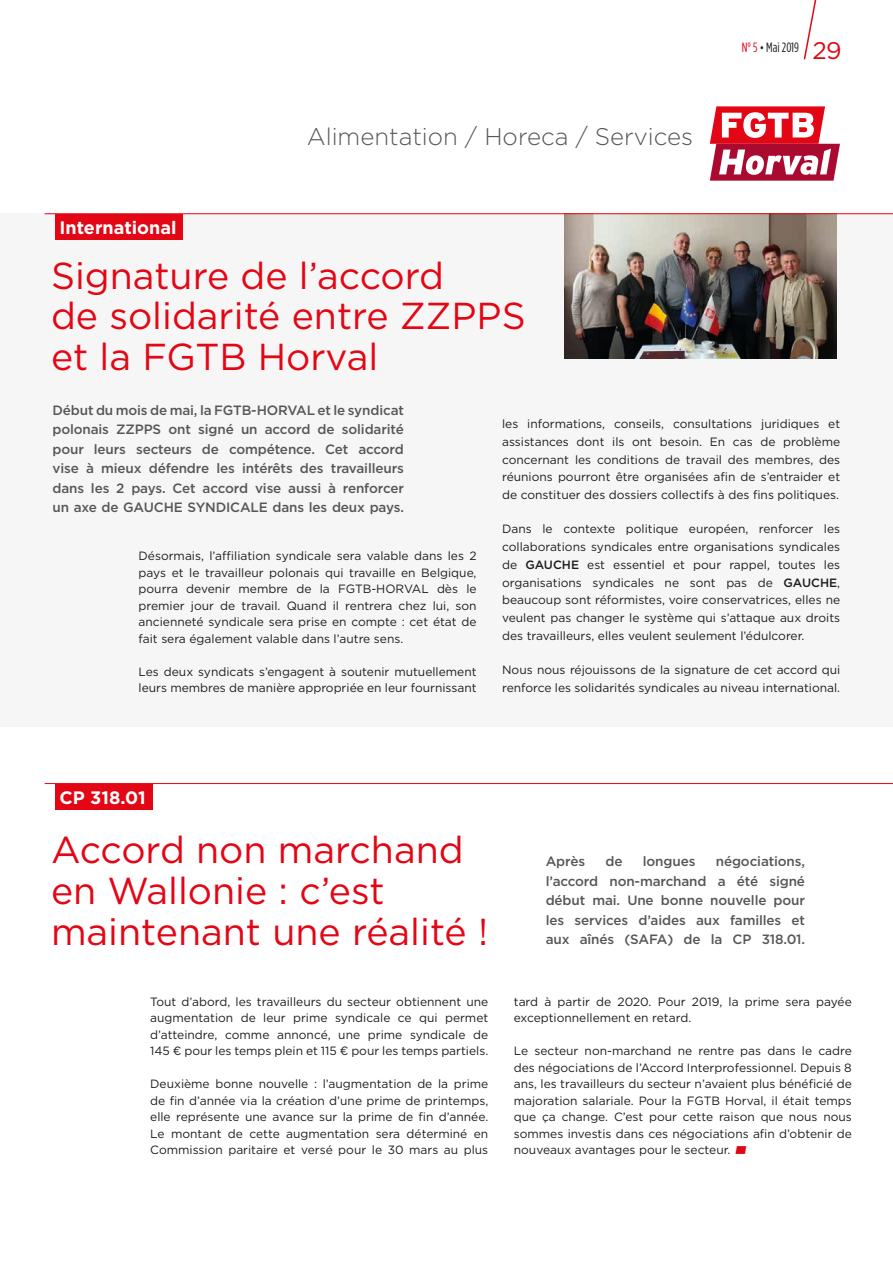
<style>
.page{position:relative;width:893px;height:1263px;background:#fff}
.page>*{position:absolute;margin:0;border:0;box-sizing:border-box;transform-origin:0 0}
.t1{font:37.5px/40.5px "Gotham";color:#e30614}
.t2{font:300 24px "Gotham";color:#575756}
.t3{font:700 18px "Gotham";color:#fff}
.t4{font:500 13.5px/19.5px "Gotham";letter-spacing:-.01em;color:#575756;text-align:justify}
.t5{font:13.5px "Gotham Condensed";color:#1d1d1b}
.t6{font:12px/16.5px "Gotham";color:#1d1d1b;text-align:justify}
.s1{color:#e30614}
.s2{font-size:12.15px}
.s3{font-family:"Gotham";font-size:24px;color:#e30614}
.s4{font-weight:500}
</style>
<div class="page">
<div style="left:0;top:213px;width:893px;height:514px;background:#f6f6f6"></div>
<svg style="left:710px;top:106px;width:130px;height:75px"></svg>
<div style="left:55px;top:784px;width:98px;height:25px;background:#e30614"></div>
<hr style="left:45px;top:783px;width:848px;height:1px;background:#e30614">
<img style="left:564px;top:214px;width:272px;height:144px">
<div style="left:55px;top:214px;width:128px;height:26px;background:#e30614"></div>
<hr style="left:45px;top:213px;width:848px;height:1px;background:#e30614">
<svg style="left:803px;top:0;width:14px;height:60px"></svg>
<h3 class="t3" style="left:60px;top:216px;width:118px">International</h3>
<h2 class="t2" style="left:307px;top:121px;width:388px">Alimentation / Horeca / Services</h2>
<h1 class="t1" style="left:51px;top:255px;width:476px">Signature de l’accord<br>de solidarité entre ZZPPS et la FGTB Horval</h1>
<p class="t5" style="left:742px;top:40px;width:101px"><span class="s1">N° 5</span> <span class="s2">•</span> Mai 2019 <span class="s3">29</span></p>
<p class="t4" style="left:52px;top:400px;width:353px">Début du mois de mai, la FGTB-HORVAL et le syndicat polonais ZZPPS ont signé un accord de solidarité pour leurs secteurs de compétence. Cet accord vise à mieux défendre les intérêts des travailleurs dans les 2 pays. Cet accord vise aussi à renforcer un axe de GAUCHE SYNDICALE dans les deux pays.</p>
<p class="t6" style="left:139px;top:547px;width:340px">Désormais, l’affiliation syndicale sera valable dans les 2 pays et le travailleur polonais qui travaille en Belgique, pourra devenir membre de la FGTB-HORVAL dès le premier jour de travail. Quand il rentrera chez lui, son ancienneté syndicale sera prise en compte : cet état de fait sera également valable dans l’autre sens.</p>
<p class="t6" style="left:139px;top:663px;width:340px">Les deux syndicats s’engagent à soutenir mutuellement leurs membres de manière appropriée en leur fournissant</p>
<p class="t6" style="left:502px;top:415px;width:340px;line-height:17.7px">les informations, conseils, consultations juridiques et assistances dont ils ont besoin. En cas de problème concernant les conditions de travail des membres, des réunions pourront être organisées afin de s’entraider et de constituer des dossiers collectifs à des fins politiques.</p>
<p class="t6" style="left:502px;top:520px;width:340px;line-height:17.7px">Dans le contexte politique européen, renforcer les collaborations syndicales entre organisations syndicales de <span class="s4">GAUCHE</span> est essentiel et pour rappel, toutes les organisations syndicales ne sont pas de <span class="s4">GAUCHE</span>, beaucoup sont réformistes, voire conservatrices, elles ne veulent pas changer le système qui s’attaque aux droits des travailleurs, elles veulent seulement l’édulcorer.</p>
<p class="t6" style="left:502px;top:661px;width:340px;line-height:17.7px">Nous nous réjouissons de la signature de cet accord qui renforce les solidarités syndicales au niveau international.</p>
<h3 class="t3" style="left:60px;top:785px;width:88px">CP 318.01</h3>
<h1 class="t1" style="left:51px;top:829px;width:439px">Accord non marchand en Wallonie : c’est maintenant une réalité !</h1>
<p class="t6" style="left:150px;top:993px;width:340px">Tout d’abord, les travailleurs du secteur obtiennent une augmentation de leur prime syndicale ce qui permet d’atteindre, comme annoncé, une prime syndicale de 145 € pour les temps plein et 115 € pour les temps partiels.</p>
<p class="t6" style="left:150px;top:1075px;width:340px">Deuxième bonne nouvelle : l’augmentation de la prime de fin d’année via la création d’une prime de printemps, elle représente une avance sur la prime de fin d’année.<br>Le montant de cette augmentation sera déterminé en Commission paritaire et versé pour le 30 mars au plus</p>
<p class="t4" style="left:546px;top:852px;width:41px">Après</p>
<p class="t4" style="left:605px;top:852px;width:19px">de</p>
<p class="t4" style="left:643px;top:852px;width:54px">longues</p>
<p class="t4" style="left:546px;top:852px;width:261px;text-indent:170px">négociations, l’accord non-marchand a été signé début mai. Une bonne nouvelle pour les services d’aides aux familles et aux aînés (SAFA) de la CP 318.01.</p>
<p class="t6" style="left:514px;top:993px;width:340px">tard à partir de 2020. Pour 2019, la prime sera payée exceptionnellement en retard.</p>
<p class="t6" style="left:514px;top:1042px;width:340px">Le secteur non-marchand ne rentre pas dans le cadre des négociations de l’Accord Interprofessionnel. Depuis 8 ans, les travailleurs du secteur n’avaient plus bénéficié de majoration salariale. Pour la FGTB Horval, il était temps que ça change. C’est pour cette raison que nous nous sommes investis dans ces négociations afin d’obtenir de nouveaux avantages pour le secteur. <span class="s1">■</span></p>
</div>
